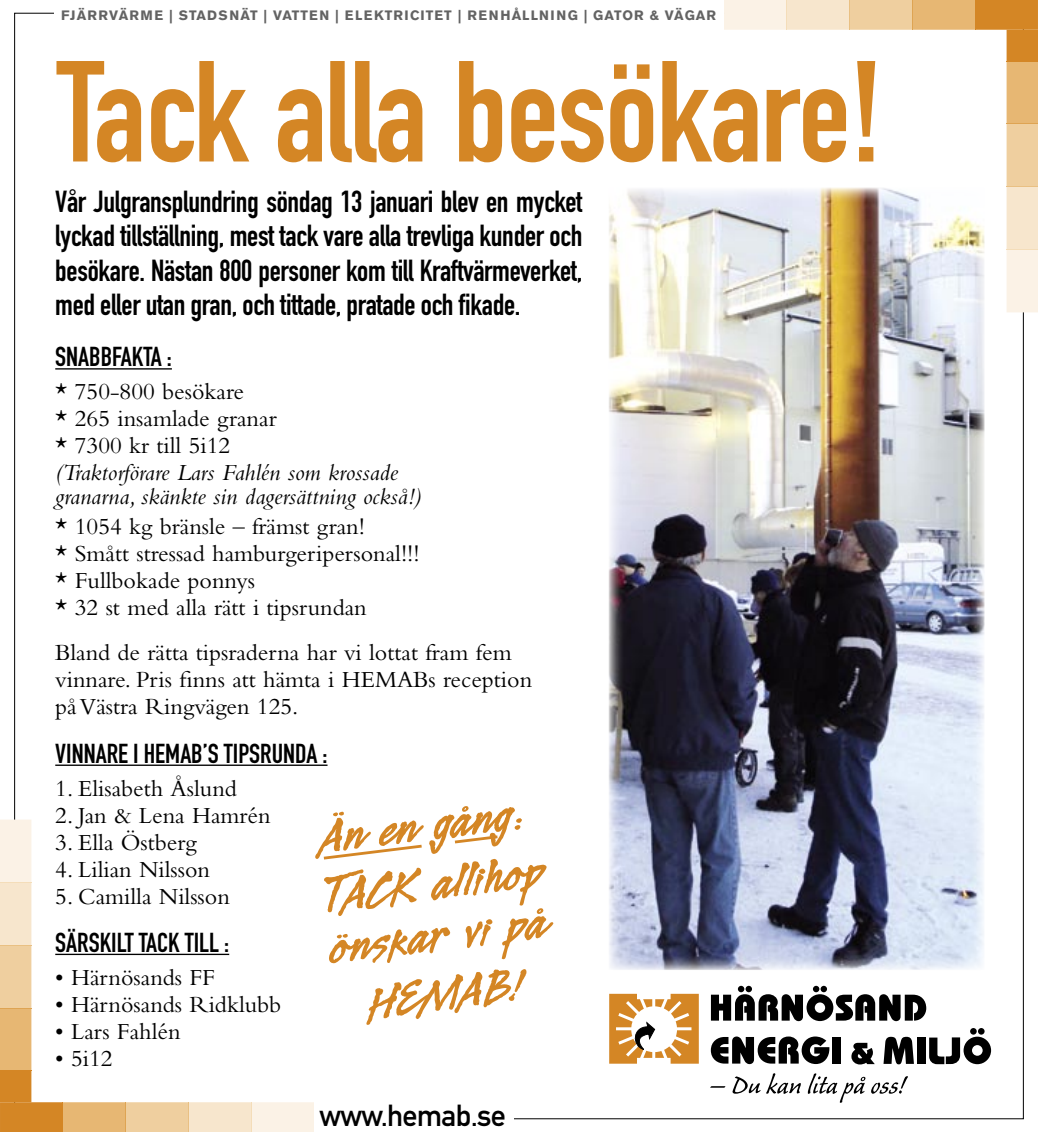
<style>
.page{position:relative;width:1038px;height:1132px;background:#fff}
.page>*{position:absolute;margin:0;border:0;box-sizing:border-box;transform-origin:0 0}
.t1{font:141px "DIN Engschrift";letter-spacing:-.01em;color:#d48625}
.t2{font:700 56.1px/59.4px "Legault";color:#d48625;text-align:center}
.t3{font:30px/34.5px "DIN Engschrift";letter-spacing:-.01em;color:#000;text-align:justify}
.brödtext{font:30px "DIN Mittelschrift";letter-spacing:-.025em;color:#000}
.t4{font:27px "DIN Engschrift";color:#000}
.t5{font:24px "Bembo";color:#000}
.t6{font:italic 24px "Bembo";color:#000}
.t7{font:700 13.5px "Akzidenz Grotesk BE";letter-spacing:.08em;color:#636363}
</style>
<div class="page">
<svg style="left:724px;top:0;width:313px;height:312px"></svg>
<hr style="left:55px;top:368px;width:117px;height:1px;background:#000">
<hr style="left:55px;top:764px;width:272px;height:1px;background:#000">
<svg style="left:609px;top:993px;width:89px;height:70px"></svg>
<svg style="left:711px;top:985px;width:215px;height:35px"></svg>
<svg style="left:710px;top:1036px;width:119px;height:27px"></svg>
<div style="left:832px;top:1036px;width:8px;height:27px;background:#000"></div>
<svg style="left:851px;top:1042px;width:23px;height:22px"></svg>
<svg style="left:883px;top:1036px;width:30px;height:27px"></svg>
<div style="left:917px;top:1036px;width:8px;height:27px;background:#000"></div>
<svg style="left:929px;top:1028px;width:62px;height:35px"></svg>
<svg style="left:710px;top:1086px;width:15px;height:1px"></svg>
<svg style="left:732px;top:1076px;width:28px;height:17px"></svg>
<svg style="left:766px;top:1073px;width:34px;height:20px"></svg>
<svg style="left:807px;top:1073px;width:58px;height:29px"></svg>
<svg style="left:871px;top:1076px;width:37px;height:17px"></svg>
<svg style="left:0;top:819px;width:498px;height:312px"></svg>
<img style="left:608px;top:187px;width:376px;height:782px">
<p class="t7" style="left:61px;top:8px;width:656px">FJÄRRVÄRME | STADSNÄT | VATTEN | ELEKTRICITET | RENHÅLLNING | GATOR &amp; VÄGAR</p>
<p class="t1" style="left:57px;top:29px;width:827px">Tack alla besökare!</p>
<p class="t3" style="left:55px;top:184px;width:528px">Vår Julgransplundring söndag 13 januari blev en mycket lyckad tillställning, mest tack vare alla trevliga kunder och besökare. Nästan 800 personer kom till Kraftvärmeverket, med eller utan gran, och tittade, pratade och fikade.</p>
<p class="t4" style="left:55px;top:341px;width:118px">SNABBFAKTA :</p>
<p class="t5" style="left:55px;top:377px;width:190px">* 750-800 besökare</p>
<p class="t5" style="left:55px;top:404px;width:223px">* 265 insamlade granar</p>
<p class="t5" style="left:55px;top:431px;width:176px">* 7300 kr till 5i12</p>
<p class="t6" style="left:55px;top:458px;width:344px">(Traktorförare Lars Fahlén som krossade</p>
<p class="t6" style="left:55px;top:482px;width:367px">granarna, skänkte sin dagersättning också!)</p>
<p class="t5" style="left:55px;top:512px;width:311px">* 1054 kg bränsle – främst gran!</p>
<p class="t5" style="left:55px;top:539px;width:366px">* Smått stressad hamburgeripersonal!!!</p>
<p class="t5" style="left:55px;top:566px;width:201px">* Fullbokade ponnys</p>
<p class="t5" style="left:55px;top:593px;width:313px">* 32 st med alla rätt i tipsrundan</p>
<p class="t5" style="left:55px;top:638px;width:458px">Bland de rätta tipsraderna har vi lottat fram fem</p>
<p class="t5" style="left:55px;top:665px;width:478px">vinnare. Pris finns att hämta i HEMABs reception</p>
<p class="t5" style="left:55px;top:692px;width:245px">på Västra Ringvägen 125.</p>
<p class="t4" style="left:55px;top:737px;width:274px">VINNARE I HEMAB’S TIPSRUNDA :</p>
<p class="t5" style="left:55px;top:773px;width:183px">1. Elisabeth Åslund</p>
<p class="t5" style="left:55px;top:800px;width:217px">2. Jan &amp; Lena Hamrén</p>
<p class="t5" style="left:55px;top:827px;width:143px">3. Ella Östberg</p>
<p class="t5" style="left:55px;top:854px;width:156px">4. Lilian Nilsson</p>
<p class="t5" style="left:55px;top:881px;width:176px">5. Camilla Nilsson</p>
<p class="t4" style="left:55px;top:926px;width:175px">SÄRSKILT TACK TILL :</p>
<p class="t5" style="left:55px;top:962px;width:161px">• Härnösands FF</p>
<p class="t5" style="left:55px;top:989px;width:227px">• Härnösands Ridklubb</p>
<p class="t5" style="left:55px;top:1016px;width:127px">• Lars Fahlén</p>
<p class="t5" style="left:55px;top:1043px;width:59px">• 5i12</p>
<p class="t2" style="left:318px;top:811px;width:212px;rotate:-7deg">Än en gång:</p>
<p class="t2" style="left:318px;top:871px;width:227px;rotate:-7deg">TACK allihop</p>
<p class="t2" style="left:328px;top:921px;width:220px;rotate:-7deg">önskar vi på<br>HEMAB!</p>
<p class="brödtext" style="left:319px;top:1097px;width:188px">www.hemab.se</p>
</div>
